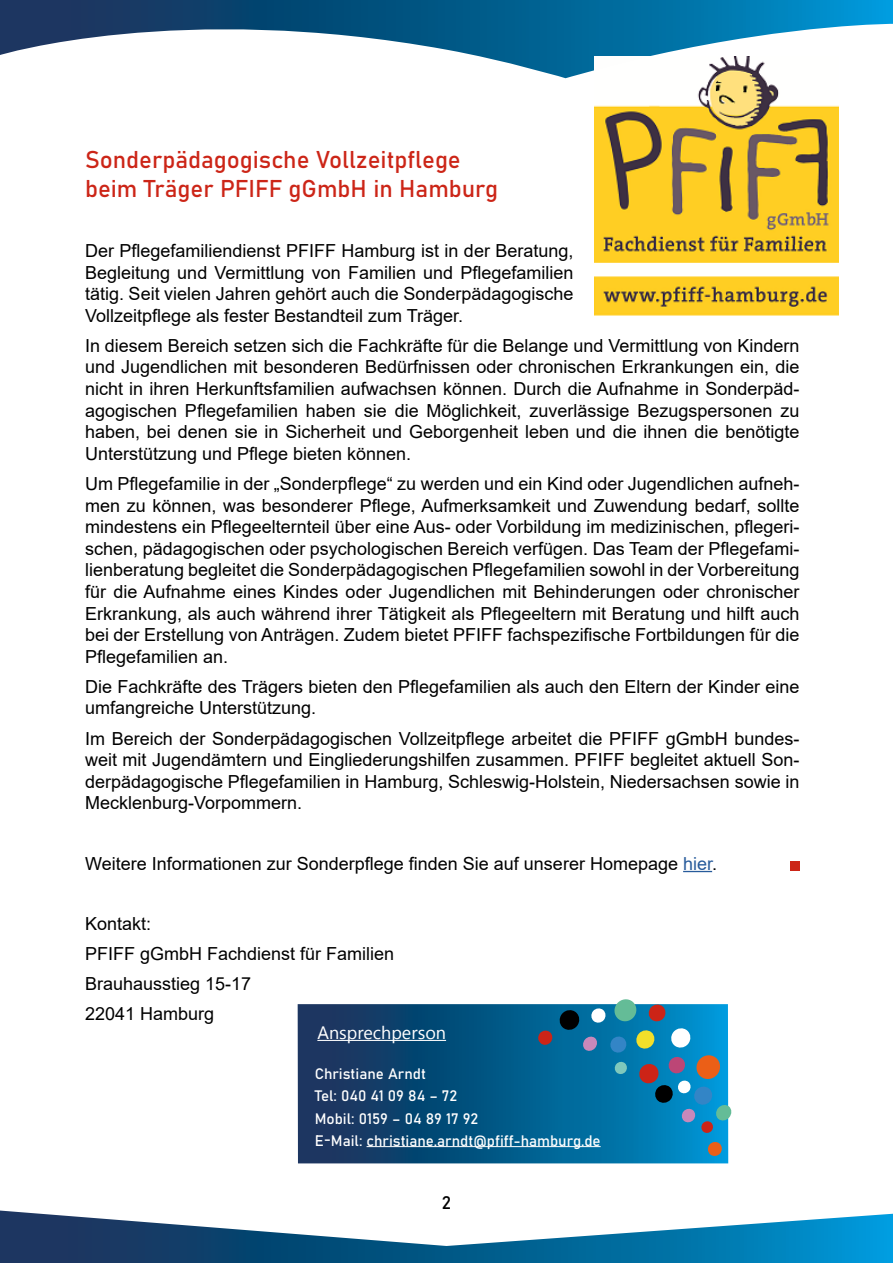
<style>
.page{position:relative;width:893px;height:1263px;background:#fff}
.page>*{position:absolute;margin:0;border:0;box-sizing:border-box;transform-origin:0 0}
.t1{font:24px/28.8px "Bahnschrift";color:#cc2517}
.t2{font:18px/21.6px "Arial";color:#000;text-align:justify}
.t3{font:18px "Segoe UI Emoji";color:#fff}
.t4{font:18px "Bahnschrift";color:#000}
.t5{font:15px/22.2px "Bahnschrift";color:#fff}
.s1{color:#275b9b}
</style>
<div class="page">
<svg style="left:0;top:0;width:893px;height:78px"></svg>
<svg style="left:0;top:1210px;width:893px;height:53px"></svg>
<svg style="left:683px;top:871px;width:29px;height:1px"></svg>
<img style="left:595px;top:56px;width:244px;height:259px">
<div style="left:298px;top:1004px;width:430px;height:159px;background:linear-gradient(to right,#132a51,#0092cd)"></div>
<hr style="left:317px;top:1040px;width:129px;height:1px;background:#fff">
<hr style="left:367px;top:1146px;width:234px;height:1px;background:#fff">
<svg style="left:535px;top:999px;width:197px;height:160px;background:#2380aa"></svg>
<div style="left:790px;top:861px;width:9px;height:9px;background:#cc2517"></div>
<svg style="left:318px;top:1025px;width:99px;height:18px;background:#21476f"></svg>
<h1 class="t1" style="left:85px;top:143px;width:414px">Sonderpädagogische Vollzeitpflege beim Träger PFIFF gGmbH in Hamburg</h1>
<p class="t2" style="left:85px;top:240px;width:490px">Der Pflegefamiliendienst PFIFF Hamburg ist in der Beratung, Begleitung und Vermittlung von Familien und Pflegefamilien tätig. Seit vielen Jahren gehört auch die Sonderpädagogische Vollzeitpflege als fester Bestandteil zum Träger.</p>
<p class="t2" style="left:85px;top:335px;width:716px">In diesem Bereich setzen sich die Fachkräfte für die Belange und Vermittlung von Kindern und Jugendlichen mit besonderen Bedürfnissen oder chronischen Erkrankungen ein, die nicht in ihren Herkunftsfamilien aufwachsen können. Durch die Aufnahme in Sonderpäd&shy;agogischen Pflegefamilien haben sie die Möglichkeit, zuverlässige Bezugspersonen zu haben, bei denen sie in Sicherheit und Geborgenheit leben und die ihnen die benötigte Unterstützung und Pflege bieten können.</p>
<p class="t2" style="left:85px;top:473px;width:716px">Um Pflegefamilie in der „Sonderpflege“ zu werden und ein Kind oder Jugendlichen aufneh&shy;men zu können, was besonderer Pflege, Aufmerksamkeit und Zuwendung bedarf, sollte mindestens ein Pflegeelternteil über eine Aus- oder Vorbildung im medizinischen, pflegeri&shy;schen, pädagogischen oder psychologischen Bereich verfügen. Das Team der Pflegefami&shy;lienberatung begleitet die Sonderpädagogischen Pflegefamilien sowohl in der Vorbereitung für die Aufnahme eines Kindes oder Jugendlichen mit Behinderungen oder chronischer Erkrankung, als auch während ihrer Tätigkeit als Pflegeeltern mit Beratung und hilft auch bei der Erstellung von Anträgen. Zudem bietet PFIFF fachspezifische Fortbildungen für die Pflegefamilien an.</p>
<p class="t2" style="left:85px;top:676px;width:716px">Die Fachkräfte des Trägers bieten den Pflegefamilien als auch den Eltern der Kinder eine umfangreiche Unterstützung.</p>
<p class="t2" style="left:85px;top:727px;width:716px">Im Bereich der Sonderpädagogischen Vollzeitpflege arbeitet die PFIFF gGmbH bundes&shy;weit mit Jugendämtern und Eingliederungshilfen zusammen. PFIFF begleitet aktuell Son&shy;derpädagogische Pflegefamilien in Hamburg, Schleswig-Holstein, Niedersachsen sowie in Mecklenburg-Vorpommern.</p>
<p class="t2" style="left:85px;top:852px;width:634px">Weitere Informationen zur Sonderpflege finden Sie auf unserer Homepage <span class="s1">hier</span>.</p>
<p class="t2" style="left:85px;top:908px;width:311px;line-height:30.2px;text-align:left">Kontakt:<br>PFIFF gGmbH Fachdienst für Familien<br>Brauhausstieg 15-17<br>22041 Hamburg</p>
<p class="t3" style="left:418px;top:1021px;width:30px">▲□■</p>
<p class="t5" style="left:315px;top:1062px;width:287px">Christiane Arndt<br>Tel: 040 41 09 84 – 72<br>Mobil: 0159 – 04 89 17 92<br>E-Mail: christiane.arndt@pfiff-hamburg.de</p>
<p class="t4" style="left:442px;top:1189px;width:11px">2</p>
</div>
